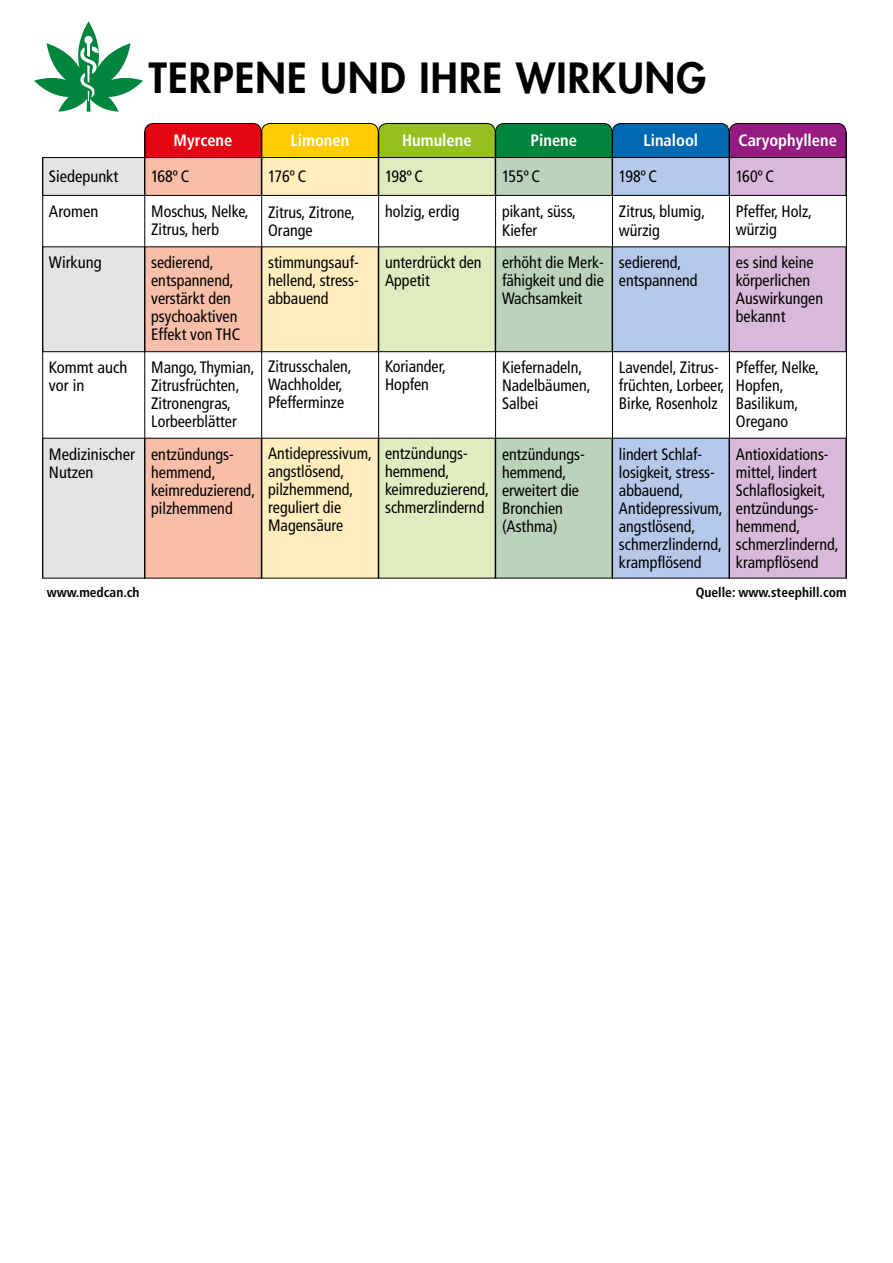
<style>
.page{position:relative;width:893px;height:1263px;background:#fff}
.page>*{position:absolute;margin:0;border:0;box-sizing:border-box;transform-origin:0 0}
.t1{font:800 40.5px "Futura Std";letter-spacing:.03em;color:#000}
.t2{font:condensed 16.5px/18px "Frutiger LT Com";color:#000}
.t3{font:condensed 16.5px/18px "Frutiger LT Com";color:#000;scale:.96 1}
.t4{font:700 condensed 16.5px "Frutiger LT Com";color:#fff}
.t5{font:700 condensed 13.5px "Frutiger LT Com";color:#000}
</style>
<div class="page">
<div style="left:145px;top:123px;width:116px;height:51px;background:#e30613;border-radius:9px"></div>
<div style="left:145px;top:123px;width:116px;height:51px;border:1px solid #000;border-radius:9px"></div>
<div style="left:262px;top:123px;width:116px;height:51px;background:#fc0;border-radius:9px"></div>
<div style="left:261px;top:123px;width:117px;height:51px;border:1px solid #000;border-radius:9px"></div>
<div style="left:379px;top:123px;width:116px;height:51px;background:#95c11f;border-radius:9px"></div>
<div style="left:378px;top:123px;width:117px;height:51px;border:1px solid #000;border-radius:9px"></div>
<div style="left:496px;top:123px;width:116px;height:51px;background:#00853e;border-radius:9px"></div>
<div style="left:495px;top:123px;width:117px;height:51px;border:1px solid #000;border-radius:9px"></div>
<div style="left:612px;top:123px;width:117px;height:51px;background:#0069b4;border-radius:9px"></div>
<div style="left:612px;top:123px;width:117px;height:51px;border:1px solid #000;border-radius:9px"></div>
<div style="left:729px;top:123px;width:117px;height:51px;background:#951b81;border-radius:9px"></div>
<div style="left:729px;top:123px;width:117px;height:51px;border:1px solid #000;border-radius:9px"></div>
<div style="left:43px;top:158px;width:102px;height:37px;background:#e3e3e3"></div>
<div style="left:43px;top:157px;width:102px;height:39px;border:1px solid #000"></div>
<div style="left:43px;top:247px;width:102px;height:105px;background:#e3e3e3"></div>
<div style="left:43px;top:438px;width:102px;height:140px;background:#e3e3e3"></div>
<div style="left:145px;top:158px;width:116px;height:37px;background:#f8bea8"></div>
<div style="left:145px;top:157px;width:116px;height:39px;border:1px solid #000"></div>
<div style="left:262px;top:158px;width:116px;height:37px;background:#ffeebd"></div>
<div style="left:261px;top:157px;width:117px;height:39px;border:1px solid #000"></div>
<div style="left:379px;top:158px;width:116px;height:37px;background:#e0ebc0"></div>
<div style="left:378px;top:157px;width:117px;height:39px;border:1px solid #000"></div>
<div style="left:496px;top:158px;width:116px;height:37px;background:#b9d2b9"></div>
<div style="left:495px;top:157px;width:117px;height:39px;border:1px solid #000"></div>
<div style="left:612px;top:158px;width:117px;height:37px;background:#b5c8e9"></div>
<div style="left:612px;top:157px;width:117px;height:39px;border:1px solid #000"></div>
<div style="left:729px;top:158px;width:117px;height:37px;background:#d8b9d9"></div>
<div style="left:729px;top:157px;width:117px;height:39px;border:1px solid #000"></div>
<div style="left:145px;top:247px;width:116px;height:105px;background:#f8bea8"></div>
<div style="left:262px;top:247px;width:116px;height:105px;background:#ffeebd"></div>
<div style="left:261px;top:247px;width:117px;height:105px;border:1px solid #000"></div>
<div style="left:379px;top:247px;width:116px;height:105px;background:#e0ebc0"></div>
<div style="left:378px;top:247px;width:117px;height:105px;border:1px solid #000"></div>
<div style="left:496px;top:247px;width:116px;height:105px;background:#b9d2b9"></div>
<div style="left:495px;top:247px;width:117px;height:105px;border:1px solid #000"></div>
<div style="left:612px;top:247px;width:117px;height:105px;background:#b5c8e9"></div>
<div style="left:612px;top:247px;width:117px;height:105px;border:1px solid #000"></div>
<div style="left:729px;top:247px;width:117px;height:105px;background:#d8b9d9"></div>
<div style="left:729px;top:247px;width:117px;height:105px;border:1px solid #000"></div>
<div style="left:145px;top:438px;width:116px;height:140px;background:#f8bea8"></div>
<div style="left:262px;top:438px;width:116px;height:140px;background:#ffeebd"></div>
<div style="left:379px;top:438px;width:116px;height:140px;background:#e0ebc0"></div>
<div style="left:496px;top:438px;width:116px;height:140px;background:#b9d2b9"></div>
<div style="left:612px;top:438px;width:117px;height:140px;background:#b5c8e9"></div>
<div style="left:729px;top:438px;width:117px;height:140px;background:#d8b9d9"></div>
<hr style="left:42px;top:157px;width:1px;height:421px;background:#000">
<hr style="left:144px;top:132px;width:1px;height:446px;background:#000">
<hr style="left:261px;top:132px;width:1px;height:446px;background:#000">
<hr style="left:378px;top:132px;width:1px;height:446px;background:#000">
<hr style="left:495px;top:132px;width:1px;height:446px;background:#000">
<hr style="left:612px;top:132px;width:1px;height:446px;background:#000">
<hr style="left:729px;top:132px;width:1px;height:446px;background:#000">
<hr style="left:846px;top:132px;width:1px;height:446px;background:#000">
<svg style="left:34px;top:21px;width:109px;height:91px"></svg>
<h1 class="t1" style="left:149px;top:52px;width:559px">TERPENE UND IHRE WIRKUNG</h1>
<p class="t4" style="left:174px;top:131px;width:60px">Myrcene</p>
<p class="t4" style="left:291px;top:131px;width:60px">Limonen</p>
<p class="t4" style="left:402px;top:131px;width:71px">Humulene</p>
<p class="t4" style="left:531px;top:131px;width:48px">Pinene</p>
<p class="t4" style="left:643px;top:131px;width:56px">Linalool</p>
<p class="t4" style="left:738px;top:131px;width:100px">Caryophyllene</p>
<p class="t2" style="left:49px;top:159px;width:71px;line-height:35px">Siedepunkt<br>Aromen</p>
<p class="t2" style="left:49px;top:254px;width:54px">Wirkung</p>
<p class="t2" style="left:49px;top:359px;width:80px">Kommt auch vor in</p>
<p class="t2" style="left:49px;top:446px;width:88px">Medizinischer<br>Nutzen</p>
<p class="t2" style="left:151px;top:159px;width:99px;line-height:35px">168º C<br>Moschus, Nelke,</p>
<p class="t2" style="left:151px;top:213px;width:69px;line-height:32.8px">Zitrus, herb sedierend,</p>
<p class="t2" style="left:151px;top:272px;width:91px">entspannend, verstärkt den psychoaktiven<br>Effekt von THC</p>
<p class="t2" style="left:151px;top:359px;width:105px">Mango, Thymian,<br>Zitrusfrüchten,<br>Zitronengras,<br>Lorbeerblätter</p>
<p class="t2" style="left:151px;top:446px;width:105px">entzündungs&shy;hemmend, keimreduzierend, pilzhemmend</p>
<p class="t2" style="left:268px;top:159px;width:88px;line-height:35px">176º C<br>Zitrus, Zitrone,</p>
<p class="t2" style="left:268px;top:213px;width:92px;line-height:32.8px">Orange stimmungsauf-</p>
<p class="t2" style="left:268px;top:272px;width:92px">hellend, stress&shy;abbauend</p>
<p class="t2" style="left:268px;top:358px;width:85px">Zitrusschalen,<br>Wachholder,<br>Pfefferminze</p>
<p class="t3" style="left:268px;top:445px;width:110px">Antidepressivum, angstlösend, pilzhemmend, reguliert die<br>Magensäure</p>
<p class="t2" style="left:385px;top:159px;width:76px;line-height:35px">198º C holzig, erdig</p>
<p class="t2" style="left:385px;top:254px;width:98px">unterdrückt den<br>Appetit</p>
<p class="t2" style="left:502px;top:159px;width:76px;line-height:35px">155º C pikant, süss,</p>
<p class="t2" style="left:502px;top:213px;width:103px;line-height:32.8px">Kiefer<br>erhöht die Merk-</p>
<p class="t2" style="left:502px;top:272px;width:103px">fähigkeit und die<br>Wachsamkeit</p>
<p class="t2" style="left:385px;top:358px;width:62px">Koriander,<br>Hopfen</p>
<p class="t2" style="left:385px;top:445px;width:105px">entzündungs&shy;hemmend, keimreduzierend, schmerzlindernd</p>
<p class="t2" style="left:502px;top:359px;width:90px">Kiefernadeln,<br>Nadelbäumen,<br>Salbei</p>
<p class="t2" style="left:502px;top:446px;width:84px">entzündungs&shy;hemmend, erweitert die<br>Bronchien (Asthma)</p>
<p class="t2" style="left:619px;top:159px;width:88px;line-height:35px">198º C<br>Zitrus, blumig,</p>
<p class="t2" style="left:619px;top:213px;width:64px;line-height:32.8px">würzig sedierend,</p>
<p class="t2" style="left:619px;top:272px;width:80px">entspannend</p>
<p class="t2" style="left:619px;top:359px;width:107px">Lavendel, Zitrus&shy;früchten, Lorbeer,<br>Birke, Rosenholz</p>
<p class="t3" style="left:619px;top:446px;width:110px">lindert Schlaf&shy;losigkeit, stress&shy;abbauend,<br>Antidepressivum, angstlösend, schmerzlindernd, krampflösend</p>
<p class="t2" style="left:736px;top:159px;width:78px;line-height:35px">160º C<br>Pfeffer, Holz,</p>
<p class="t2" style="left:736px;top:213px;width:79px;line-height:32.8px">würzig<br>es sind keine</p>
<p class="t2" style="left:736px;top:272px;width:89px">körperlichen<br>Auswirkungen bekannt</p>
<p class="t2" style="left:736px;top:359px;width:84px">Pfeffer, Nelke,<br>Hopfen,<br>Basilikum,<br>Oregano</p>
<p class="t2" style="left:736px;top:446px;width:104px">Antioxidations&shy;mittel, lindert<br>Schlaflosigkeit, entzündungs&shy;hemmend, schmerzlindernd, krampflösend</p>
<p class="t5" style="left:47px;top:584px;width:94px">www.medcan.ch</p>
<p class="t5" style="left:696px;top:584px;width:152px">Quelle: www.steephill.com</p>
</div>
